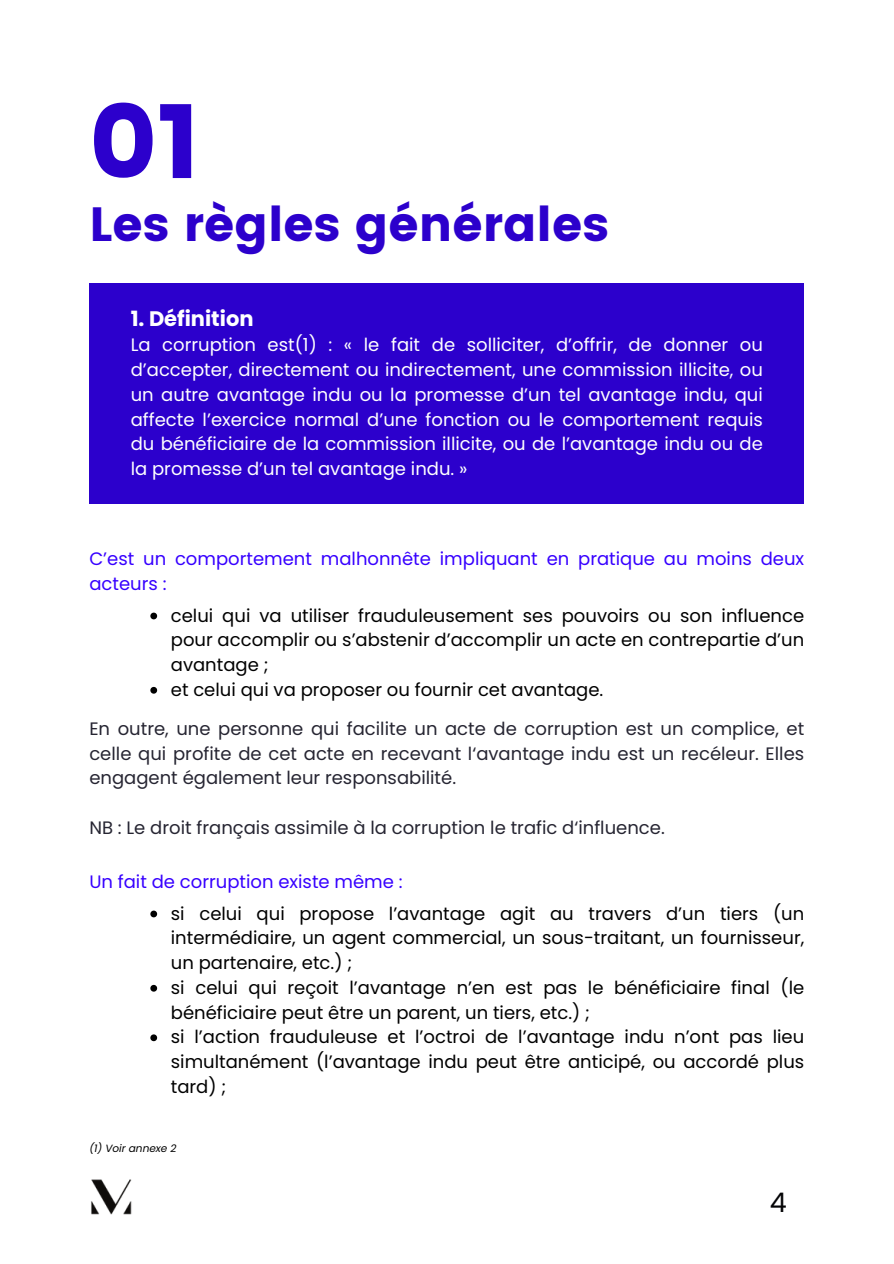
<style>
.page{position:relative;width:894px;height:1264px;background:#fff}
.page>*{position:absolute;margin:0;border:0;box-sizing:border-box;transform-origin:0 0}
.t1{font:103.95px "Poppins";color:#2c00cc}
.t2{font:48px "Poppins";color:#2c00cc}
.t3{font:27px "Poppins";color:#040406}
.t4{font:700 21px "Poppins";color:#fff}
.t5{font:18px/24.8px "Poppins";color:#000;text-align:justify}
.t6{font:18px/24.8px "Poppins";color:#fff;text-align:justify}
.t7{font:18px/24.8px "Poppins";color:#262532;text-align:justify}
.t8{font:18px/24.8px "Poppins";color:#3700ff}
.t9{font:italic 10.5px "Poppins";color:#000}
</style>
<div class="page">
<div style="left:89px;top:283px;width:714px;height:220px;background:#2c00cc"></div>
<svg style="left:150px;top:612px;width:7px;height:7px"></svg>
<svg style="left:150px;top:687px;width:7px;height:6px"></svg>
<img style="left:91px;top:1179px;width:41px;height:36px">
<svg style="left:150px;top:910px;width:7px;height:7px"></svg>
<svg style="left:150px;top:984px;width:7px;height:7px"></svg>
<svg style="left:150px;top:1034px;width:7px;height:7px"></svg>
<p class="t1" style="left:89px;top:81px;width:113px">01</p>
<p class="t2" style="left:89px;top:196px;width:521px">Les règles générales</p>
<p class="t4" style="left:131px;top:303px;width:124px">1. Définition</p>
<h1 class="t6" style="left:131px;top:333px;width:633px">La corruption est(1) : « le fait de solliciter, d’offrir, de donner ou d’accepter, directement ou indirectement, une commission illicite, ou un autre avantage indu ou la promesse d’un tel avantage indu, qui affecte l’exercice normal d’une fonction ou le comportement requis du bénéficiaire de la commission illicite, ou de l’avantage indu ou de la promesse d’un tel avantage indu. »</h1>
<p class="t8" style="left:89px;top:547px;width:716px">C’est un comportement malhonnête impliquant en pratique au moins deux acteurs :</p>
<h2 class="t5" style="left:171px;top:603px;width:634px">celui qui va utiliser frauduleusement ses pouvoirs ou son influence pour accomplir ou s’abstenir d’accomplir un acte en contrepartie d’un avantage ;</h2>
<p class="t5" style="left:171px;top:677px;width:434px">et celui qui va proposer ou fournir cet avantage.</p>
<p class="t7" style="left:89px;top:716px;width:716px">En outre, une personne qui facilite un acte de corruption est un complice, et celle qui profite de cet acte en recevant l‘avantage indu est un recéleur. Elles engagent également leur responsabilité.</p>
<h2 class="t7" style="left:89px;top:815px;width:577px">NB : Le droit français assimile à la corruption le trafic d‘influence.</h2>
<h2 class="t8" style="left:89px;top:869px;width:315px">Un fait de corruption existe même :</h2>
<p class="t5" style="left:171px;top:900px;width:634px">si celui qui propose l’avantage agit au travers d’un tiers (un intermédiaire, un agent commercial, un sous-traitant, un fournisseur, un partenaire, etc.) ;</p>
<p class="t5" style="left:171px;top:975px;width:634px">si celui qui reçoit l’avantage n’en est pas le bénéficiaire final (le bénéficiaire peut être un parent, un tiers, etc.) ;</p>
<p class="t5" style="left:171px;top:1024px;width:634px">si l’action frauduleuse et l’octroi de l’avantage indu n’ont pas lieu simultanément (l’avantage indu peut être anticipé, ou accordé plus tard) ;</p>
<h2 class="t9" style="left:89px;top:1140px;width:89px">(1) Voir annexe 2</h2>
<h2 class="t3" style="left:769px;top:1183px;width:18px">4</h2>
</div>
